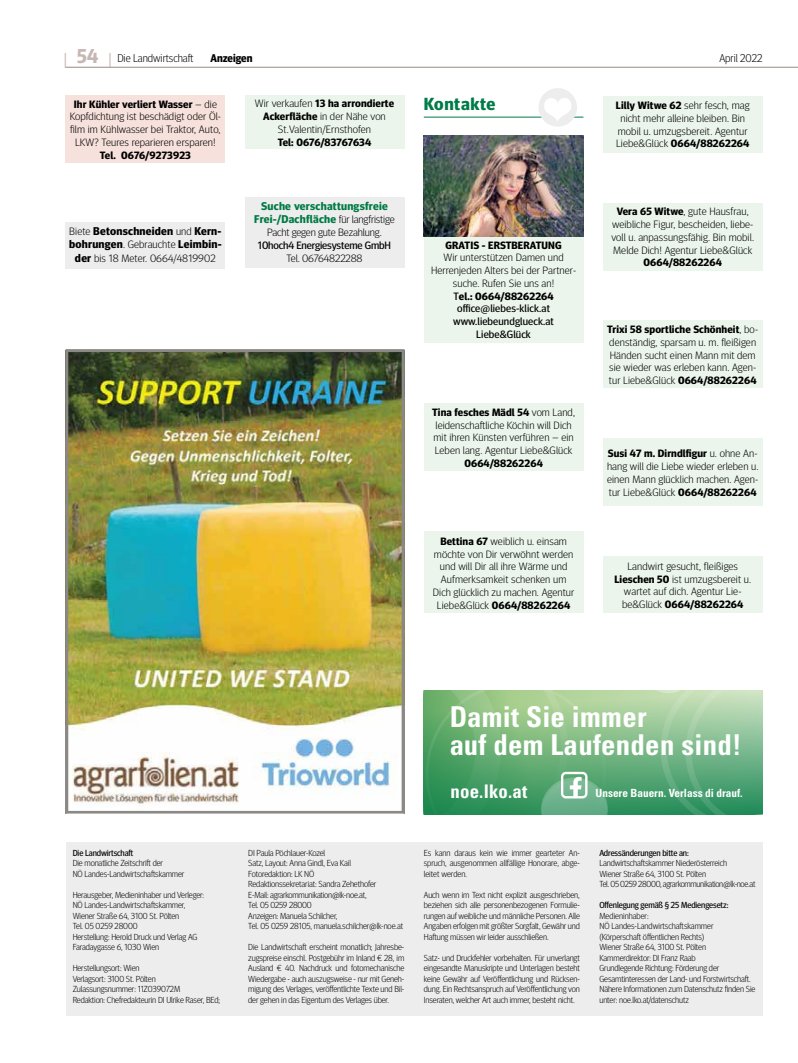
<style>
.page{position:relative;width:798px;height:1063px;background:#fff}
.page>*{position:absolute;margin:0;border:0;box-sizing:border-box;transform-origin:0 0}
.t1{font:700 condensed 28.75px/27.5px "Univers LT Pro";letter-spacing:.01em;color:#fff}
.t2{font:700 condensed 18.75px "Univers LT Pro";letter-spacing:.01em;color:#fff}
.t3{font:700 17.5px "Meta Head OT";letter-spacing:.03em;color:#007b48;scale:1.05 1}
.t4{font:700 11.25px/13.5px "Meta Head OT";letter-spacing:.02em;color:#000;scale:1.05 1}
.t5{font:700 11.25px/13.5px "Meta Head OT";letter-spacing:.02em;color:#007a44;text-align:center;scale:1.05 1}
.t6{font:300 11.25px "Meta Head OT";color:#000}
.t7{font:700 condensed 11.25px "Univers LT Pro";color:#fff}
.t8{font:700 11.25px "Meta Head OT";color:#000}
.t9{font:300 10.62px/12.8px "Meta Head OT";letter-spacing:.01em;color:#000;text-align:center;scale:1.05 1}
.t10{font:700 10.62px "Meta Head OT";letter-spacing:.01em;color:#000;scale:1.05 1}
.t11{font:300 10.62px "Meta Head OT";letter-spacing:-.01em;color:#000;scale:1.05 1}
.t12{font:10.62px "Meta Head OT";letter-spacing:-.01em;color:#000;scale:1.05 1}
.t13{font:300 8.75px/10.5px "Meta Head OT";letter-spacing:-.01em;color:#000}
.t14{font:8.75px "Meta Head OT";letter-spacing:-.01em;color:#000}
.s1{font-family:"Generis Simple Com";font-size:20px;color:#c6b7b4}
.s2{font-weight:700;font-size:20px;color:#c6b7b4}
.s3{font-weight:700}
.s4{font-weight:300;font-size:10.62px}
.s5{font-weight:700;font-size:11.25px}
.s6{font-weight:300;font-size:10.62px;color:#000}
.s7{font-weight:400}
</style>
<div class="page">
<hr style="left:66px;top:67px;width:731px;height:1px;background:#b09f9c">
<div style="left:66px;top:842px;width:696px;height:174px;background:#eeeded"></div>
<svg style="left:607px;top:690px;width:35px;height:124px;background:#76b683"></svg>
<svg style="left:642px;top:690px;width:120px;height:124px;background:#7ab88c"></svg>
<svg style="left:423px;top:690px;width:184px;height:124px;background:#6cb077"></svg>
<div style="left:560px;top:772px;width:27px;height:26px;border:2px solid #fff;border-radius:4px"></div>
<hr style="left:423px;top:117px;width:160px;height:1px;background:#007b48">
<div style="left:538px;top:88px;width:39px;height:39px;background:#eeeded;border-radius:50%"></div>
<svg style="left:543px;top:98px;width:28px;height:24px"></svg>
<div style="left:423px;top:237px;width:160px;height:106px;background:#ecf5ec"></div>
<img style="left:423px;top:136px;width:160px;height:101px">
<div style="left:423px;top:404px;width:160px;height:67px;background:#ecf5ec"></div>
<div style="left:602px;top:96px;width:160px;height:56px;background:#ecf5ec"></div>
<div style="left:602px;top:556px;width:160px;height:57px;background:#ecf5ec"></div>
<div style="left:602px;top:321px;width:160px;height:67px;background:#ecf5ec"></div>
<div style="left:602px;top:439px;width:160px;height:67px;background:#ecf5ec"></div>
<div style="left:423px;top:532px;width:160px;height:81px;background:#ecf5ec"></div>
<div style="left:602px;top:203px;width:160px;height:67px;background:#ecf5ec"></div>
<img style="left:70px;top:353px;width:330px;height:453px">
<div style="left:66px;top:349px;width:338px;height:465px;border:3px solid #8c8886"></div>
<div style="left:66px;top:96px;width:159px;height:67px;background:#f7e1dc"></div>
<div style="left:244px;top:96px;width:160px;height:53px;background:#ecf5ec"></div>
<div style="left:244px;top:197px;width:160px;height:71px;background:#eeeded"></div>
<div style="left:66px;top:222px;width:159px;height:46px;background:#eeeded"></div>
<p class="t6" style="left:63px;top:51px;width:132px"><span class="s1">|</span> <span class="s2">54</span> <span class="s1">|</span> Die Landwirtschaft</p>
<p class="t8" style="left:210px;top:51px;width:43px">Anzeigen</p>
<p class="t6" style="left:719px;top:51px;width:45px">April 2022</p>
<p class="t9" style="left:70px;top:97px;width:145px"><span class="s3">Ihr Kühler verliert Wasser</span> – die Kopfdichtung ist beschädigt oder Öl&shy;film im Kühlwasser bei Traktor, Auto, LKW? Teures reparieren ersparen!</p>
<p class="t10" style="left:100px;top:149px;width:88px">Tel. 0676/9273923</p>
<p class="t4" style="left:69px;top:224px;width:147px"><span class="s4">Biete</span> Betonschneiden <span class="s4">und</span> Kern&shy;bohrungen<span class="s4">. Gebrauchte</span> Leimbin-</p>
<p class="t9" style="left:75px;top:251px;width:135px"><span class="s5">der</span> bis 18 Meter. 0664/4819902</p>
<p class="t9" style="left:255px;top:97px;width:134px">Wir verkaufen <span class="s3">13 ha arrondierte<br>Ackerfläche</span> in der Nähe von<br>St.Valentin/Ernsthofen</p>
<p class="t10" style="left:277px;top:136px;width:90px">Tel: 0676/83767634</p>
<p class="t5" style="left:254px;top:199px;width:135px">Suche verschattungsfreie<br>Frei-/Dachfläche <span class="s6">für langfristige</span></p>
<p class="t11" style="left:267px;top:226px;width:111px">Pacht gegen gute Bezahlung.</p>
<p class="t12" style="left:258px;top:239px;width:128px">10hoch4 Energiesysteme GmbH</p>
<p class="t11" style="left:286px;top:251px;width:74px">Tel. 06764822288</p>
<h3 class="t3" style="left:423px;top:93px;width:70px">Kontakte</h3>
<p class="t10" style="left:445px;top:239px;width:112px">GRATIS - ERSTBERATUNG</p>
<p class="t9" style="left:431px;top:251px;width:140px">Wir unterstützen Damen und<br>Herrenjeden Alters bei der Partner&shy;suche. Rufen Sie uns an!<br><span class="s7">T</span><span class="s3">el.: 0664/88262264 </span><span class="s7">office@liebes-klick.at www.liebeundglueck.at<br>Liebe&amp;Glück</span></p>
<p class="t9" style="left:432px;top:406px;width:138px;text-align:left"><span class="s3">Tina fesches Mädl 54</span> vom Land, leidenschaftliche Köchin will Dich mit ihren Künsten verführen – ein Leben lang. Agentur Liebe&amp;Glück</p>
<p class="t10" style="left:464px;top:457px;width:76px">0664/88262264</p>
<p class="t9" style="left:433px;top:534px;width:136px"><span class="s3">Bettina 67</span> weiblich u. einsam möchte von Dir verwöhnt werden und will Dir all ihre Wärme und<br>Aufmerksamkeit schenken um<br>Dich glücklich zu machen. Agentur<br>Liebe&amp;Glück <span class="s3">0664/88262264</span></p>
<p class="t9" style="left:615px;top:99px;width:129px"><span class="s3">Lilly Witwe 62</span> sehr fesch, mag nicht mehr alleine bleiben. Bin mobil u. umzugsbereit. Agentur<br>Liebe&amp;Glück <span class="s3">0664/88262264</span></p>
<p class="t9" style="left:611px;top:205px;width:137px"><span class="s3">Vera 65 Witwe</span>, gute Hausfrau, weibliche Figur, bescheiden, liebe&shy;voll u. anpassungsfähig. Bin mobil.<br>Melde Dich! Agentur Liebe&amp;Glück</p>
<p class="t10" style="left:643px;top:256px;width:76px">0664/88262264</p>
<p class="t9" style="left:607px;top:323px;width:145px;text-align:left"><span class="s3">Trixi 58 sportliche Schönheit</span>, bo&shy;denständig, sparsam u. m. fleißigen Händen sucht einen Mann mit dem sie wieder was erleben kann. Agen&shy;tur Liebe&amp;Glück <span class="s3">0664/88262264</span></p>
<p class="t9" style="left:606px;top:447px;width:146px;text-align:justify"><span class="s3">Susi 47 m. Dirndlfigur</span> u. ohne An&shy;hang will die Liebe wieder erleben u. einen Mann glücklich machen. Agen&shy;tur Liebe&amp;Glück <span class="s3">0664/88262264</span></p>
<p class="t9" style="left:614px;top:560px;width:132px">Landwirt gesucht, fleißiges<br><span class="s3">Lieschen 50</span> ist umzugsbereit u. wartet auf dich. Agentur Lie&shy;be&amp;Glück <span class="s3">0664/88262264</span></p>
<p class="t14" style="left:73px;top:848px;width:62px">Die Landwirtschaft</p>
<p class="t13" style="left:73px;top:858px;width:113px">Die monatliche Zeitschrift der<br>NÖ Landes-Landwirtschaftskammer</p>
<p class="t13" style="left:73px;top:889px;width:133px">Herausgeber, Medieninhaber und Verleger:<br>NÖ Landes-Landwirtschaftskammer,<br>Wiener Straße 64, 3100 St. Pölten<br>Tel. 05 0259 28000<br>Herstellung: Herold Druck und Verlag AG<br>Faradaygasse 6, 1030 Wien</p>
<p class="t13" style="left:73px;top:963px;width:149px">Herstellungsort: Wien<br>Verlagsort: 3100 St. Pölten Zulassungsnummer: 11Z039072M<br>Redaktion: Chefredakteurin DI Ulrike Raser, BEd;</p>
<h1 class="t1" style="left:449px;top:703px;width:294px">Damit Sie immer<br>auf dem Laufenden sind!</h1>
<h2 class="t2" style="left:450px;top:779px;width:78px">noe.lko.at</h2>
<p class="t7" style="left:595px;top:786px;width:149px">Unsere Bauern. Verlass di drauf.</p>
<p class="t13" style="left:248px;top:847px;width:156px">DI Paula Pöchlauer-Kozel<br>Satz, Layout: Anna Gindl, Eva Kail<br>Fotoredaktion: LK NÖ<br>Redaktionssekretariat: Sandra Zehethofer<br>E-Mail: agrarkommunikation@lk-noe.at,<br>Tel. 05 0259 28000<br>Anzeigen: Manuela Schilcher,<br>Tel. 05 0259 28105, manuela.schilcher@lk-noe.at</p>
<p class="t13" style="left:248px;top:942px;width:157px;text-align:justify">Die Landwirtschaft erscheint monatlich; Jahresbe&shy;zugspreise einschl. Postgebühr im Inland € 28, im Ausland € 40. Nachdruck und fotomechanische Wiedergabe - auch auszugsweise - nur mit Geneh&shy;migung des Verlages, veröffentlichte Texte und Bil&shy;der gehen in das Eigentum des Verlages über.</p>
<p class="t13" style="left:423px;top:847px;width:157px;text-align:justify">Es kann daraus kein wie immer gearteter An&shy;spruch, ausgenommen allfällige Honorare, abge&shy;leitet werden.</p>
<p class="t13" style="left:423px;top:889px;width:157px;text-align:justify">Auch wenn im Text nicht explizit ausgeschrieben, beziehen sich alle personenbezogenen Formulie&shy;rungen auf weibliche und männliche Personen. Alle Angaben erfolgen mit größter Sorgfalt, Gewähr und Haftung müssen wir leider ausschließen.</p>
<p class="t13" style="left:423px;top:952px;width:157px;text-align:justify">Satz- und Druckfehler vorbehalten. Für unverlangt eingesandte Manuskripte und Unterlagen besteht keine Gewähr auf Veröffentlichung und Rücksen&shy;dung. Ein Rechtsanspruch auf Veröffentlichung von Inseraten, welcher Art auch immer, besteht nicht.</p>
<p class="t14" style="left:599px;top:848px;width:91px">Adressänderungen bitte an:</p>
<p class="t13" style="left:599px;top:858px;width:157px">Landwirtschaftskammer Niederösterreich<br>Wiener Straße 64, 3100 St. Pölten<br>Tel. 05 0259 28000, agrarkommunikation@lk-noe.at</p>
<p class="t14" style="left:599px;top:900px;width:131px">Offenlegung gemäß § 25 Mediengesetz:</p>
<p class="t13" style="left:599px;top:910px;width:157px">Medieninhaber:<br>NÖ Landes-Landwirtschaftskammer (Körperschaft öffentlichen Rechts)<br>Wiener Straße 64, 3100 St. Pölten Kammerdirektor: DI Franz Raab<br>Grundlegende Richtung: Förderung der Gesamtinteressen der Land- und Forstwirtschaft.<br>Nähere Informationen zum Datenschutz finden Sie unter: noe.lko.at/datenschutz</p>
</div>
